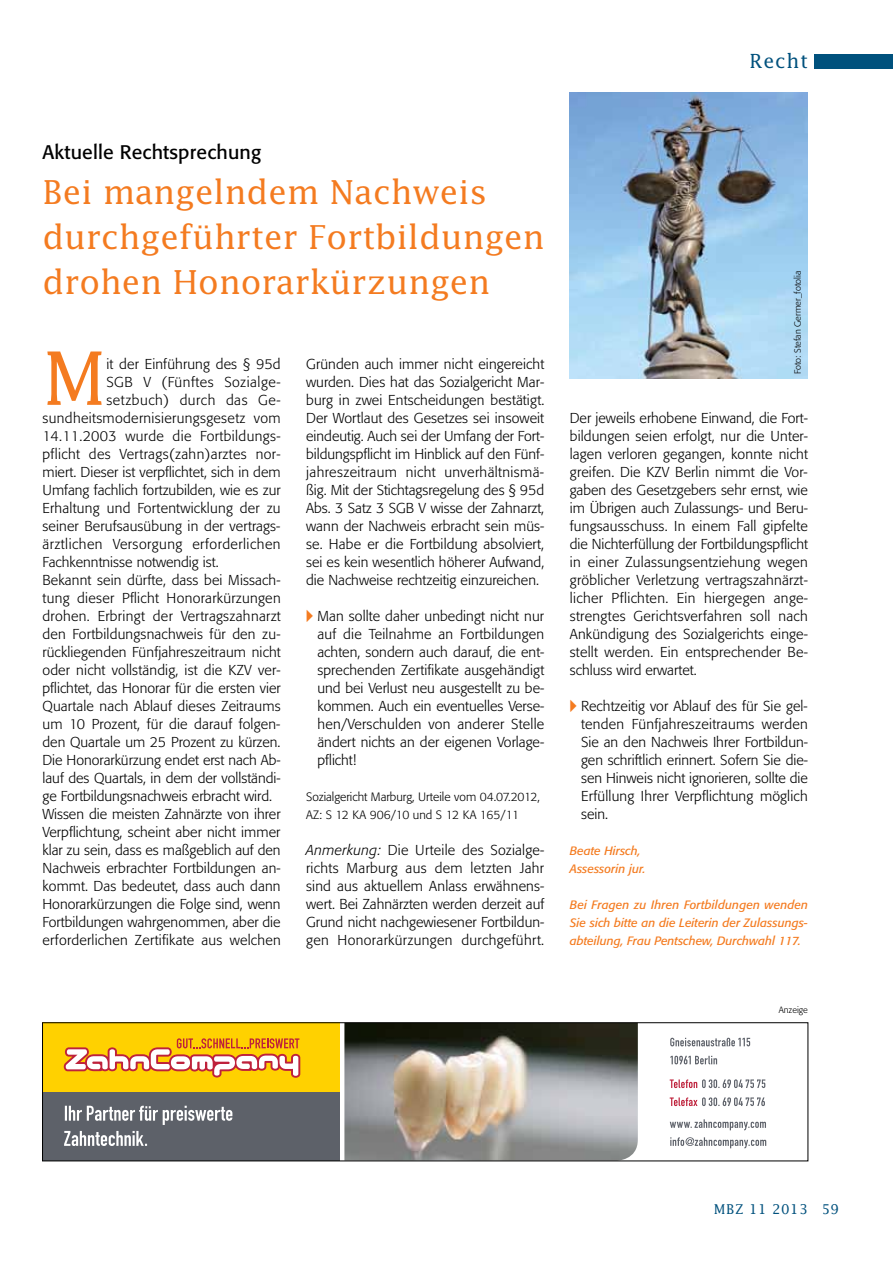
<style>
.page{position:relative;width:893px;height:1263px;background:#fff}
.page>*{position:absolute;margin:0;border:0;box-sizing:border-box;transform-origin:0 0}
.t1{font:73.8px "Lucida";color:#f47b20}
.t2{font:33px/45px "Lucida";color:#f47b20}
.t3{font:19.5px "Formata";letter-spacing:.01em;color:#000}
.t4{font:19.5px "Lucida";letter-spacing:.04em;color:#00517d}
.t5{font:300 14.25px/18px "Formata";letter-spacing:.01em;color:#000;text-align:justify}
.t6{font:300 14.25px "Formata";letter-spacing:.035em;color:#000}
.t7{font:300 14.25px "Formata";letter-spacing:.04em;color:#000}
.t8{font:13.5px "Lucida";letter-spacing:.04em;color:#00517d}
.t9{font:italic 12px/18px "Formata";color:#f47b20}
.t10{font:300 12px/18px "Formata";color:#000}
.t11{font:300 9px "Formata";color:#000}
.s1{font-family:"European Pi Three";font-weight:400;color:#f47b20}
.s2{font-style:italic}
</style>
<div class="page">
<div style="left:814px;top:54px;width:79px;height:14px;background:#00517d"></div>
<div style="left:43px;top:1091px;width:297px;height:70px;background:#5d6169"></div>
<img style="left:344px;top:1024px;width:294px;height:135px">
<div style="left:43px;top:1022px;width:297px;height:69px;background:#ffd100"></div>
<svg style="left:64px;top:1131px;width:83px;height:15px"></svg>
<svg style="left:65px;top:1106px;width:167px;height:19px"></svg>
<svg style="left:670px;top:1056px;width:47px;height:8px"></svg>
<svg style="left:670px;top:1038px;width:80px;height:8px"></svg>
<svg style="left:670px;top:1097px;width:95px;height:9px"></svg>
<svg style="left:670px;top:1079px;width:95px;height:9px"></svg>
<svg style="left:670px;top:1137px;width:96px;height:11px"></svg>
<svg style="left:670px;top:1119px;width:96px;height:11px"></svg>
<svg style="left:64px;top:1038px;width:236px;height:40px"></svg>
<div style="left:42px;top:1022px;width:766px;height:139px;border:1px solid #000"></div>
<img style="left:569px;top:92px;width:239px;height:286px">
<p class="t4" style="left:749px;top:49px;width:60px">Recht</p>
<p class="t3" style="left:43px;top:140px;width:220px">Aktuelle Rechtsprechung</p>
<p class="t2" style="left:43px;top:169px;width:503px">Bei mangelndem Nachweis durchgeführter Fortbildungen drohen Honorarkürzungen</p>
<p class="t1" style="left:43px;top:333px;width:65px">M</p>
<p class="t5" style="left:106px;top:355px;width:176px">it der Einführung des § 95d</p>
<p class="t6" style="left:106px;top:373px;width:176px">SGB V (Fünftes Sozialge-</p>
<p class="t7" style="left:106px;top:391px;width:176px">setzbuch) durch das Ge-</p>
<p class="t5" style="left:43px;top:409px;width:240px">sundheitsmodernisierungsgesetz vom</p>
<p class="t5" style="left:43px;top:427px;width:240px">14.11.2003 wurde die Fortbildungs-</p>
<p class="t5" style="left:43px;top:445px;width:240px">pflicht des Vertrags(zahn)arztes nor-</p>
<p class="t5" style="left:43px;top:463px;width:240px">miert. Dieser ist verpflichtet, sich in dem</p>
<p class="t5" style="left:43px;top:481px;width:240px">Umfang fachlich fortzubilden, wie es zur</p>
<p class="t5" style="left:43px;top:499px;width:240px">Erhaltung und Fortentwicklung der zu</p>
<p class="t5" style="left:43px;top:517px;width:239px">seiner Berufsausübung in der vertrags-</p>
<p class="t6" style="left:43px;top:535px;width:240px">ärztlichen Versorgung erforderlichen</p>
<p class="t5" style="left:43px;top:553px;width:178px">Fachkenntnisse notwendig ist.</p>
<p class="t5" style="left:43px;top:571px;width:240px">Bekannt sein dürfte, dass bei Missach-</p>
<p class="t5" style="left:43px;top:589px;width:240px">tung dieser Pflicht Honorarkürzungen</p>
<p class="t5" style="left:43px;top:607px;width:240px">drohen. Erbringt der Vertragszahnarzt</p>
<p class="t5" style="left:43px;top:625px;width:239px">den Fortbildungsnachweis für den zu-</p>
<p class="t5" style="left:43px;top:643px;width:240px">rückliegenden Fünfjahreszeitraum nicht</p>
<p class="t5" style="left:43px;top:661px;width:240px">oder nicht vollständig, ist die KZV ver-</p>
<p class="t5" style="left:43px;top:679px;width:240px">pflichtet, das Honorar für die ersten vier</p>
<p class="t5" style="left:43px;top:697px;width:240px">Quartale nach Ablauf dieses Zeitraums</p>
<p class="t5" style="left:43px;top:715px;width:239px">um 10 Prozent, für die darauf folgen-</p>
<p class="t5" style="left:43px;top:733px;width:240px">den Quartale um 25 Prozent zu kürzen.</p>
<p class="t5" style="left:43px;top:751px;width:240px">Die Honorarkürzung endet erst nach Ab-</p>
<p class="t5" style="left:43px;top:769px;width:240px">lauf des Quartals, in dem der vollständi-</p>
<p class="t5" style="left:43px;top:787px;width:231px">ge Fortbildungsnachweis erbracht wird.</p>
<p class="t5" style="left:43px;top:805px;width:239px">Wissen die meisten Zahnärzte von ihrer</p>
<p class="t5" style="left:43px;top:823px;width:239px">Verpflichtung, scheint aber nicht immer</p>
<p class="t5" style="left:43px;top:841px;width:240px">klar zu sein, dass es maßgeblich auf den</p>
<p class="t5" style="left:43px;top:859px;width:240px">Nachweis erbrachter Fortbildungen an-</p>
<p class="t5" style="left:43px;top:877px;width:240px">kommt. Das bedeutet, dass auch dann</p>
<p class="t5" style="left:43px;top:895px;width:240px">Honorarkürzungen die Folge sind, wenn</p>
<p class="t5" style="left:43px;top:913px;width:240px">Fortbildungen wahrgenommen, aber die</p>
<p class="t5" style="left:43px;top:931px;width:240px">erforderlichen Zertifikate aus welchen</p>
<p class="t5" style="left:306px;top:355px;width:240px">Gründen auch immer nicht eingereicht wurden. Dies hat das Sozialgericht Mar&shy;burg in zwei Entscheidungen bestätigt.<br>Der Wortlaut des Gesetzes sei insoweit eindeutig. Auch sei der Umfang der Fort&shy;bildungspflicht im Hinblick auf den Fünf&shy;jahreszeitraum nicht unverhältnismä&shy;ßig. Mit der Stichtagsregelung des § 95d Abs. 3 Satz 3 SGB V wisse der Zahnarzt, wann der Nachweis erbracht sein müs&shy;se. Habe er die Fortbildung absolviert, sei es kein wesentlich höherer Aufwand, die Nachweise rechtzeitig einzureichen.</p>
<p class="t5" style="left:317px;top:607px;width:228px;text-indent:-11px"><span class="s1">A</span> Man sollte daher unbedingt nicht nur auf die Teilnahme an Fortbildungen achten, sondern auch darauf, die ent&shy;sprechenden Zertifikate ausgehändigt und bei Verlust neu ausgestellt zu be&shy;kommen. Auch ein eventuelles Verse&shy;hen/Verschulden von anderer Stelle ändert nichts an der eigenen Vorlage&shy;pflicht!</p>
<p class="t10" style="left:306px;top:788px;width:235px">Sozialgericht Marburg, Urteile vom 04.07.2012,<br>AZ: S 12 KA 906/10 und S 12 KA 165/11</p>
<p class="t5" style="left:306px;top:841px;width:240px"><span class="s2">Anmerkung:</span> Die Urteile des Sozialge&shy;richts Marburg aus dem letzten Jahr sind aus aktuellem Anlass erwähnens&shy;wert. Bei Zahnärzten werden derzeit auf Grund nicht nachgewiesener Fortbildun&shy;gen Honorarkürzungen durchgeführt.</p>
<p class="t11" style="left:792px;top:374px;width:104px;rotate:-90deg">Foto: Stefan Germer_fotolia</p>
<p class="t5" style="left:570px;top:409px;width:240px">Der jeweils erhobene Einwand, die Fort&shy;bildungen seien erfolgt, nur die Unter&shy;lagen verloren gegangen, konnte nicht greifen. Die KZV Berlin nimmt die Vor&shy;gaben des Gesetzgebers sehr ernst, wie im Übrigen auch Zulassungs- und Beru&shy;fungsausschuss. In einem Fall gipfelte die Nichterfüllung der Fortbildungspflicht in einer Zulassungsentziehung wegen gröblicher Verletzung vertragszahnärzt&shy;licher Pflichten. Ein hiergegen ange&shy;strengtes Gerichtsverfahren soll nach Ankündigung des Sozialgerichts einge&shy;stellt werden. Ein entsprechender Be&shy;schluss wird erwartet.</p>
<p class="t5" style="left:581px;top:697px;width:228px;text-indent:-11px"><span class="s1">A</span> Rechtzeitig vor Ablauf des für Sie gel&shy;tenden Fünfjahreszeitraums werden Sie an den Nachweis Ihrer Fortbildun&shy;gen schriftlich erinnert. Sofern Sie die&shy;sen Hinweis nicht ignorieren, sollte die Erfüllung Ihrer Verpflichtung möglich sein.</p>
<p class="t9" style="left:570px;top:842px;width:77px">Beate Hirsch,<br>Assessorin jur.</p>
<p class="t9" style="left:570px;top:896px;width:240px;text-align:justify">Bei Fragen zu Ihren Fortbildungen wenden Sie sich bitte an die Leiterin der Zulassungs&shy;abteilung, Frau Pentschew, Durchwahl 117.</p>
<p class="t11" style="left:779px;top:1004px;width:31px">Anzeige</p>
<p class="t8" style="left:714px;top:1201px;width:126px">MBZ 11 2013 59</p>
</div>
